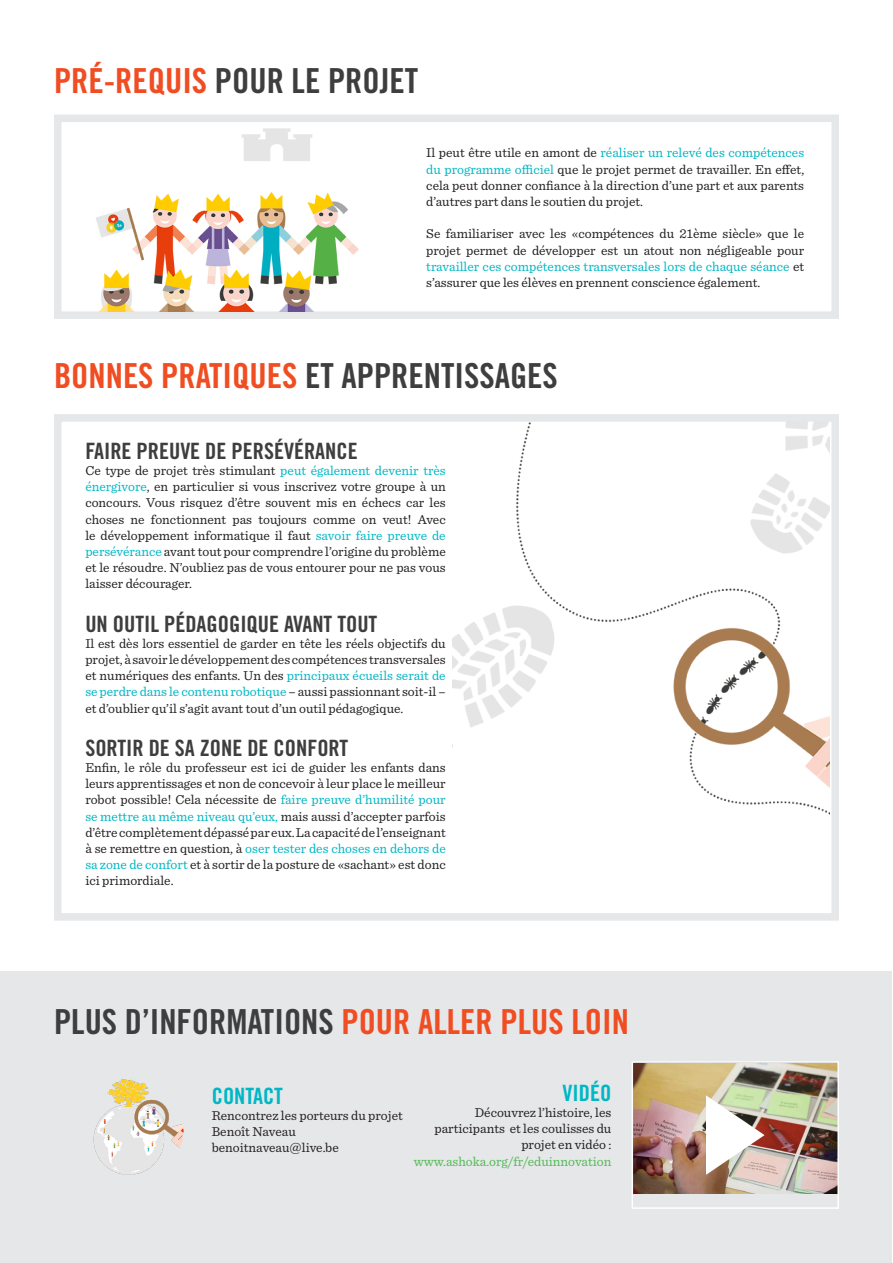
<style>
.page{position:relative;width:893px;height:1263px;background:#fff}
.page>*{position:absolute;margin:0;border:0;box-sizing:border-box;transform-origin:0 0}
.t1{font:34.5px "Trade Gothic LT Pro Bd Cn 20";color:#3e3e3f}
.t2{font:22.5px "Trade Gothic LT Pro Bd Cn 20";color:#3e3e3f}
.t3{font:22.5px "Trade Gothic LT Pro Bd Cn 20";color:#00b7c5}
.t4{font:13.5px/16.2px "Sentinel";color:#231f20;text-align:justify}
.t5{font:13.5px "Sentinel";color:#52ba56}
.s1{color:#f04d22}
.s2{color:#00b7c5}
</style>
<div class="page">
<div style="left:0;top:972px;width:891px;height:291px;background:#e6e7e9"></div>
<img style="left:635px;top:1064px;width:201px;height:130px">
<div style="left:632px;top:1061px;width:207px;height:148px;border:2px solid #fff"></div>
<svg style="left:706px;top:1095px;width:58px;height:80px;background:#ddd7cc"></svg>
<img style="left:93px;top:1079px;width:91px;height:96px">
<div style="left:54px;top:115px;width:785px;height:204px;border:8px solid #e6e7e9"></div>
<div style="left:54px;top:414px;width:785px;height:507px;border:8px solid #e6e7e9"></div>
<img style="left:62px;top:122px;width:332px;height:189px">
<img style="left:453px;top:422px;width:376px;height:392px">
<p class="t1" style="left:54px;top:60px;width:366px"><span class="s1">PRÉ-REQUIS</span> POUR LE PROJET</p>
<p class="t4" style="left:426px;top:144px;width:379px">Il peut être utile en amont de <span class="s2">réaliser un relevé des compétences du programme officiel</span> que le projet permet de travailler. En effet, cela peut donner confiance à la direction d’une part et aux parents d’autres part dans le soutien du projet.</p>
<p class="t4" style="left:426px;top:225px;width:379px">Se familiariser avec les «compétences du 21ème siècle» que le projet permet de développer est un atout non négligeable pour <span class="s2">travailler ces compétences transversales lors de chaque séance</span> et s’assurer que les élèves en prennent conscience également.</p>
<p class="t1" style="left:54px;top:355px;width:505px"><span class="s1">BONNES PRATIQUES</span> ET APPRENTISSAGES</p>
<p class="t2" style="left:85px;top:437px;width:274px">FAIRE PREUVE DE PERSÉVÉRANCE</p>
<p class="t4" style="left:85px;top:462px;width:362px">Ce type de projet très stimulant <span class="s2">peut également devenir très énergivore</span>, en particulier si vous inscrivez votre groupe à un concours. Vous risquez d’être souvent mis en échecs car les choses ne fonctionnent pas toujours comme on veut! Avec le développement informatique il faut <span class="s2">savoir faire preuve de persévérance</span> avant tout pour comprendre l’origine du problème et le résoudre. N’oubliez pas de vous entourer pour ne pas vous laisser décourager.</p>
<p class="t2" style="left:85px;top:610px;width:294px">UN OUTIL PÉDAGOGIQUE AVANT TOUT</p>
<p class="t4" style="left:85px;top:634px;width:362px">Il est dès lors essentiel de garder en tête les réels objectifs du projet, à savoir le développement des compétences transversales et numériques des enfants. Un des <span class="s2">principaux écueils serait de se perdre dans le contenu robotique</span> – aussi passionnant soit-il – et d’oublier qu’il s’agit avant tout d’un outil pédagogique.</p>
<p class="t2" style="left:85px;top:734px;width:264px">SORTIR DE SA ZONE DE CONFORT</p>
<p class="t4" style="left:85px;top:759px;width:362px">Enfin, le rôle du professeur est ici de guider les enfants dans leurs apprentissages et non de concevoir à leur place le meilleur robot possible! Cela nécessite de <span class="s2">faire preuve d’humilité pour se mettre au même niveau qu’eux,</span> mais aussi d’accepter parfois d’être complètement dépassé par eux. La capacité de l’enseignant à se remettre en question, à <span class="s2">oser tester des choses en dehors de sa zone de confort</span> et à sortir de la posture de «sachant» est donc ici primordiale.</p>
<p class="t1" style="left:54px;top:1000px;width:576px">PLUS D’INFORMATIONS <span class="s1">POUR ALLER PLUS LOIN</span></p>
<p class="t3" style="left:212px;top:1082px;width:73px">CONTACT</p>
<p class="t4" style="left:212px;top:1106px;width:193px">Rencontrez les porteurs du projet</p>
<p class="t4" style="left:212px;top:1122px;width:86px">Benoît Naveau</p>
<p class="t4" style="left:212px;top:1139px;width:129px">benoitnaveau@live.be</p>
<p class="t3" style="left:563px;top:1079px;width:50px">VIDÉO</p>
<p class="t4" style="left:434px;top:1103px;width:178px;text-align:right">Découvrez l’histoire, les participants et les coulisses du projet en vidéo :</p>
<p class="t5" style="left:414px;top:1151px;width:199px">www.ashoka.org/fr/eduinnovation</p>
</div>
